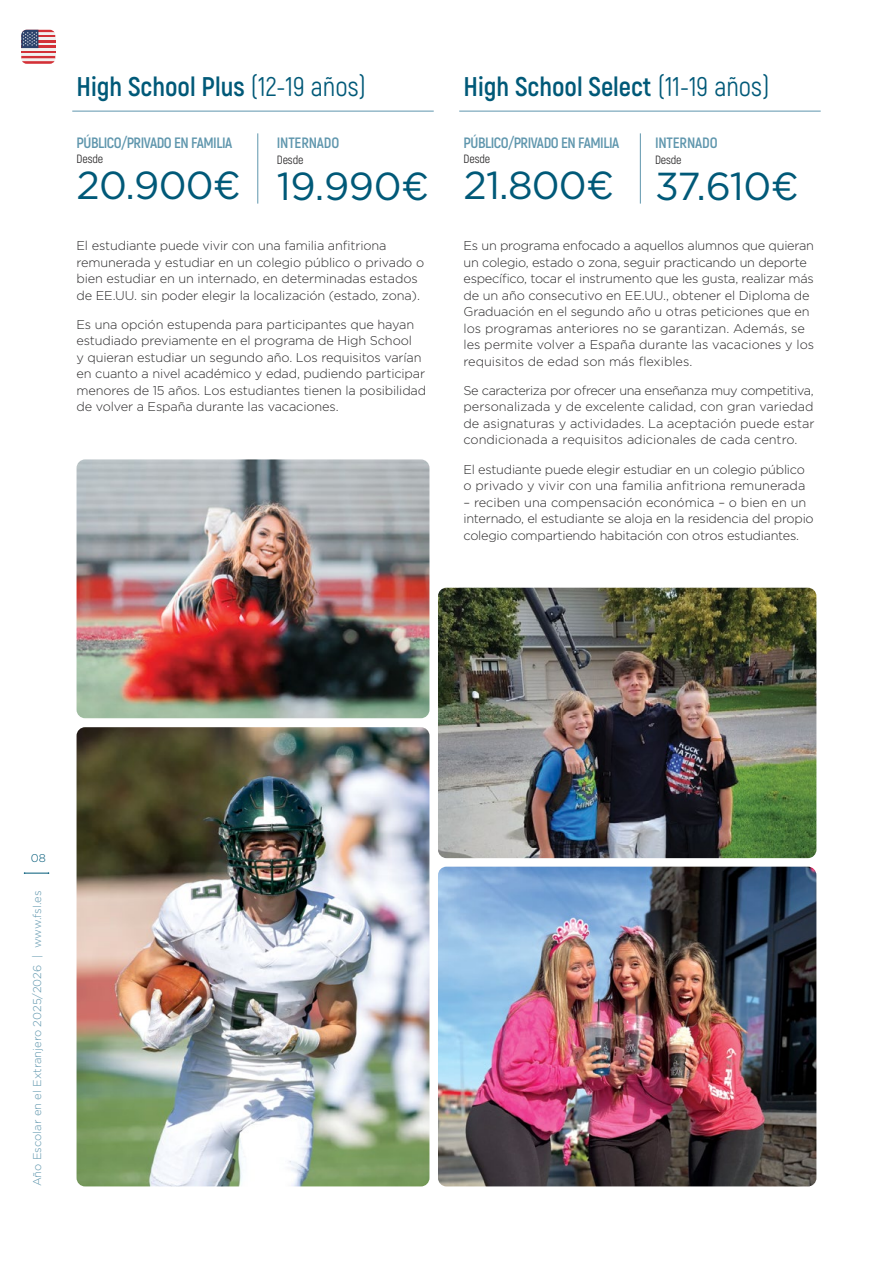
<style>
.page{position:relative;width:893px;height:1263px;background:#fff}
.page>*{position:absolute;margin:0;border:0;box-sizing:border-box;transform-origin:0 0}
.t1{font:39px "Gotham";letter-spacing:-.02em;color:#005978}
.t2{font:700 27px "Akrobat";color:#005978}
.t3{font:700 15px "Akrobat";letter-spacing:-.03em;color:#5f96ad}
.t4{font:700 15px "Akrobat";letter-spacing:-.01em;color:#5f96ad}
.t5{font:300 12.75px/16.5px "Gotham";letter-spacing:-.01em;color:#292829}
.t6{font:12px "Akrobat";letter-spacing:-.01em;color:#292829}
.t7{font:300 11.25px "Gotham";color:#5f96ad}
.t8{font:300 11.25px "Gotham";color:#005978}
.s1{font-weight:400}
</style>
<div class="page">
<svg style="left:24px;top:872px;width:25px;height:2px"></svg>
<hr style="left:72px;top:111px;width:362px;height:1px;background:#5f96ad">
<hr style="left:459px;top:111px;width:362px;height:1px;background:#5f96ad">
<img style="left:77px;top:459px;width:352px;height:259px">
<img style="left:438px;top:588px;width:378px;height:270px">
<img style="left:77px;top:727px;width:352px;height:459px">
<img style="left:438px;top:867px;width:378px;height:319px">
<hr style="left:21px;top:48px;width:34px;height:3px;background:#f1f1f0">
<hr style="left:21px;top:51px;width:34px;height:2px;background:#d33137">
<hr style="left:21px;top:53px;width:34px;height:3px;background:#f1f1f0">
<svg style="left:21px;top:56px;width:34px;height:8px"></svg>
<svg style="left:21px;top:30px;width:34px;height:18px"></svg>
<hr style="left:640px;top:133px;width:1px;height:71px;background:#5f96ad">
<hr style="left:257px;top:133px;width:1px;height:71px;background:#5f96ad">
<h2 class="t2" style="left:77px;top:70px;width:291px">High School Plus <span class="s1">(12-19 años)</span></h2>
<p class="t3" style="left:77px;top:133px;width:157px">PÚBLICO/PRIVADO EN FAMILIA</p>
<p class="t4" style="left:277px;top:133px;width:64px">INTERNADO</p>
<p class="t6" style="left:77px;top:152px;width:28px">Desde</p>
<h1 class="t1" style="left:77px;top:161px;width:166px">20.900€</h1>
<p class="t6" style="left:277px;top:152px;width:28px">Desde</p>
<h1 class="t1" style="left:277px;top:161px;width:154px">19.990€</h1>
<p class="t5" style="left:77px;top:237px;width:349px">El estudiante puede vivir con una familia anfitriona remunerada y estudiar en un colegio público o privado o bien estudiar en un internado, en determinadas estados de EE.UU. sin poder elegir la localización (estado, zona).</p>
<p class="t5" style="left:77px;top:316px;width:351px">Es una opción estupenda para participantes que hayan estudiado previamente en el programa de High School<br>y quieran estudiar un segundo año. Los requisitos varían en cuanto a nivel académico y edad, pudiendo participar menores de 15 años. Los estudiantes tienen la posibilidad de volver a España durante las vacaciones.</p>
<h2 class="t2" style="left:463px;top:70px;width:308px">High School Select <span class="s1">(11-19 años)</span></h2>
<p class="t3" style="left:463px;top:133px;width:157px">PÚBLICO/PRIVADO EN FAMILIA</p>
<p class="t4" style="left:655px;top:133px;width:64px">INTERNADO</p>
<p class="t6" style="left:463px;top:152px;width:28px">Desde</p>
<h1 class="t1" style="left:463px;top:161px;width:152px">21.800€</h1>
<p class="t6" style="left:655px;top:152px;width:28px">Desde</p>
<h1 class="t1" style="left:655px;top:161px;width:146px">37.610€</h1>
<p class="t5" style="left:463px;top:237px;width:352px">Es un programa enfocado a aquellos alumnos que quieran un colegio, estado o zona, seguir practicando un deporte específico, tocar el instrumento que les gusta, realizar más de un año consecutivo en EE.UU., obtener el Diploma de Graduación en el segundo año u otras peticiones que en los programas anteriores no se garantizan. Además, se les permite volver a España durante las vacaciones y los requisitos de edad son más flexibles.</p>
<p class="t5" style="left:463px;top:382px;width:353px;text-align:justify">Se caracteriza por ofrecer una enseñanza muy competitiva, personalizada y de excelente calidad, con gran variedad de asignaturas y actividades. La aceptación puede estar condicionada a requisitos adicionales de cada centro.</p>
<p class="t5" style="left:463px;top:460px;width:343px">El estudiante puede elegir estudiar en un colegio público o privado y vivir con una familia anfitriona remunerada</p>
<p class="t5" style="left:463px;top:493px;width:352px">– reciben una compensación económica – o bien en un internado, el estudiante se aloja en la residencia del propio colegio compartiendo habitación con otros estudiantes.</p>
<p class="t8" style="left:31px;top:851px;width:17px">08</p>
<p class="t7" style="left:30px;top:1186px;width:297px;rotate:-90deg">Año Escolar en el Extranjero 2025/2026 | www.fsl.es</p>
</div>
